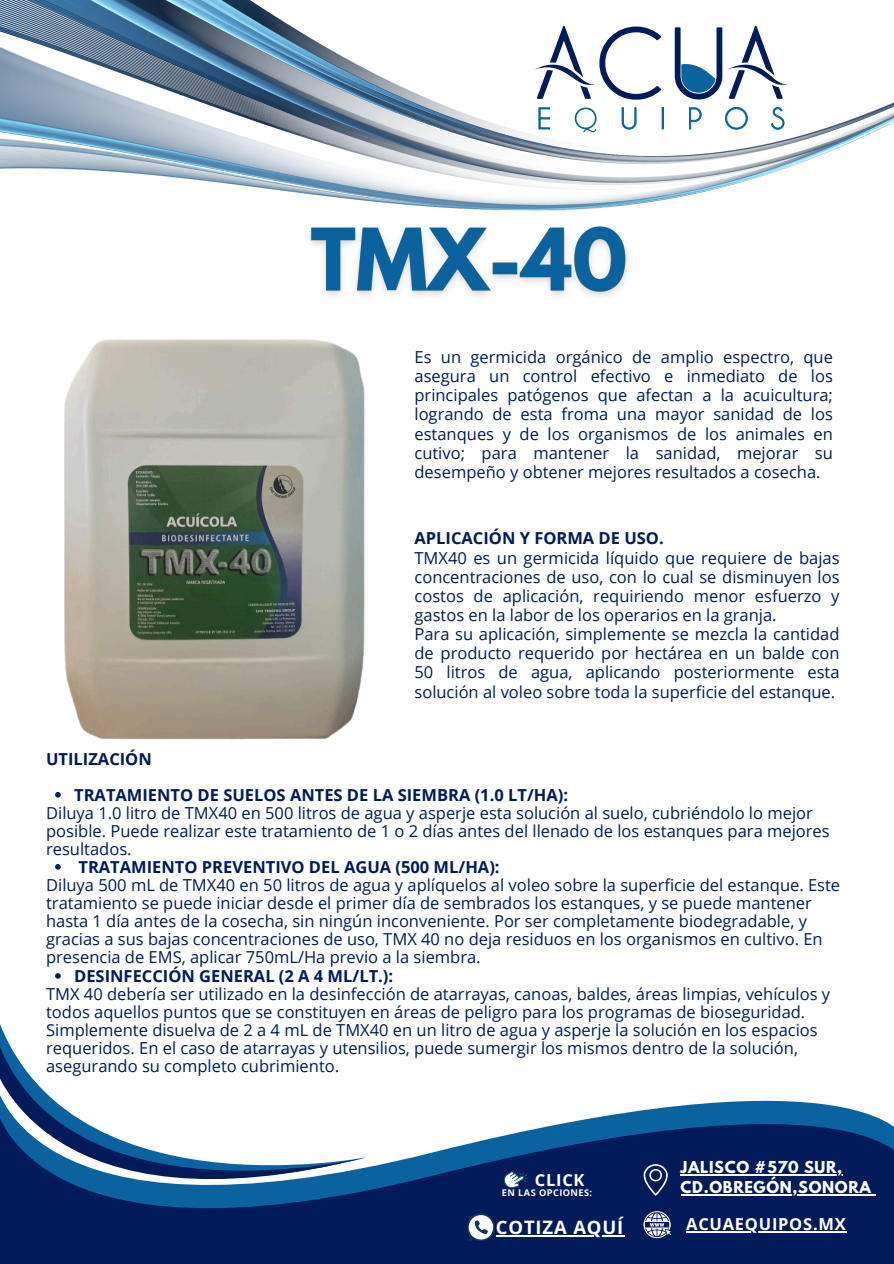
<style>
.page{position:relative;width:894px;height:1264px;background:#fff}
.page>*{position:absolute;margin:0;border:0;box-sizing:border-box;transform-origin:0 0}
.t1{font:700 18.45px "Open Sans";letter-spacing:.045em;color:#fff}
.t2{font:16.5px/19.2px "Open Sans";color:#001a5a}
.t3{font:700 16.5px/36px "Open Sans";color:#001a5a}
.t4{font:700 16.5px "Open Sans";letter-spacing:.045em;color:#fff}
.t5{font:700 14.55px "League Spartan";letter-spacing:.045em;color:#fff}
.t6{font:700 9.3px "Open Sans";letter-spacing:.045em;color:#fff}
</style>
<div class="page">
<img style="left:0;top:0;width:893px;height:210px">
<svg style="left:538px;top:108px;width:11px;height:21px"></svg>
<svg style="left:574px;top:107px;width:22px;height:25px"></svg>
<svg style="left:621px;top:108px;width:15px;height:21px"></svg>
<svg style="left:662px;top:108px;width:1px;height:21px"></svg>
<svg style="left:689px;top:108px;width:12px;height:21px"></svg>
<svg style="left:725px;top:107px;width:22px;height:22px"></svg>
<svg style="left:771px;top:107px;width:13px;height:22px"></svg>
<svg style="left:534px;top:26px;width:127px;height:74px"></svg>
<svg style="left:674px;top:26px;width:115px;height:73px"></svg>
<svg style="left:0;top:1100px;width:893px;height:163px;background:#234279"></svg>
<svg style="left:0;top:1031px;width:368px;height:208px"></svg>
<svg style="left:643px;top:1164px;width:24px;height:31px"></svg>
<svg style="left:643px;top:1211px;width:28px;height:27px"></svg>
<svg style="left:467px;top:1213px;width:28px;height:28px"></svg>
<svg style="left:502px;top:1169px;width:25px;height:21px"></svg>
<img style="left:64px;top:339px;width:301px;height:401px">
<hr style="left:686px;top:1231px;width:160px;height:1px;background:#fff">
<hr style="left:680px;top:1174px;width:162px;height:1px;background:#fff">
<hr style="left:680px;top:1194px;width:191px;height:1px;background:#fff">
<hr style="left:496px;top:1234px;width:128px;height:2px;background:#fff">
<img style="left:309px;top:226px;width:319px;height:71px">
<svg style="left:55px;top:792px;width:6px;height:5px"></svg>
<svg style="left:55px;top:864px;width:6px;height:5px"></svg>
<svg style="left:55px;top:973px;width:6px;height:5px"></svg>
<p class="t2" style="left:414px;top:347px;width:420px;text-align:justify">Es un germicida orgánico de amplio espectro, que asegura un control efectivo e inmediato de los principales patógenos que afectan a la acuicultura; logrando de esta froma una mayor sanidad de los estanques y de los organismos de los animales en cutivo; para mantener la sanidad, mejorar su desempeño y obtener mejores resultados a cosecha.</p>
<p class="t3" style="left:414px;top:520px;width:251px">APLICACIÓN Y FORMA DE USO.</p>
<p class="t2" style="left:414px;top:547px;width:426px">TMX40 es un germicida líquido que requiere de bajas concentraciones de uso, con lo cual se disminuyen los costos de aplicación, requiriendo menor esfuerzo y gastos en la labor de los operarios en la granja.<br>Para su aplicación, simplemente se mezcla la cantidad de producto requerido por hectárea en un balde con 50 litros de agua, aplicando posteriormente esta solución al voleo sobre toda la superficie del estanque.</p>
<p class="t3" style="left:74px;top:740px;width:495px;text-indent:-28px">UTILIZACIÓN<br>TRATAMIENTO DE SUELOS ANTES DE LA SIEMBRA (1.0 LT/HA):</p>
<p class="t2" style="left:46px;top:803px;width:784px;line-height:18px">Diluya 1.0 litro de TMX40 en 500 litros de agua y asperje esta solución al suelo, cubriéndolo lo mejor posible. Puede realizar este tratamiento de 1 o 2 días antes del llenado de los estanques para mejores resultados.</p>
<p class="t3" style="left:78px;top:848px;width:422px">TRATAMIENTO PREVENTIVO DEL AGUA (500 ML/HA):</p>
<p class="t2" style="left:46px;top:875px;width:795px;line-height:18px">Diluya 500 mL de TMX40 en 50 litros de agua y aplíquelos al voleo sobre la superficie del estanque. Este tratamiento se puede iniciar desde el primer día de sembrados los estanques, y se puede mantener hasta 1 día antes de la cosecha, sin ningún inconveniente. Por ser completamente biodegradable, y gracias a sus bajas concentraciones de uso, TMX 40 no deja residuos en los organismos en cultivo. En presencia de EMS, aplicar 750mL/Ha previo a la siembra.</p>
<p class="t3" style="left:74px;top:957px;width:320px">DESINFECCIÓN GENERAL (2 A 4 ML/LT.):</p>
<p class="t2" style="left:46px;top:984px;width:785px;line-height:18px">TMX 40 debería ser utilizado en la desinfección de atarrayas, canoas, baldes, áreas limpias, vehículos y todos aquellos puntos que se constituyen en áreas de peligro para los programas de bioseguridad.<br>Simplemente disuelva de 2 a 4 mL de TMX40 en un litro de agua y asperje la solución en los espacios requeridos. En el caso de atarrayas y utensilios, puede sumergir los mismos dentro de la solución, asegurando su completo cubrimiento.</p>
<h3 class="t4" style="left:534px;top:1167px;width:51px">CLICK</h3>
<p class="t6" style="left:501px;top:1186px;width:92px">EN LAS OPCIONES:</p>
<p class="t1" style="left:496px;top:1213px;width:129px">COTIZA AQUÍ</p>
<h4 class="t5" style="left:680px;top:1159px;width:163px">JALISCO #570 SUR,</h4>
<p class="t5" style="left:680px;top:1180px;width:192px">CD.OBREGÓN,SONORA</p>
<p class="t4" style="left:686px;top:1212px;width:161px">ACUAEQUIPOS.MX</p>
</div>
